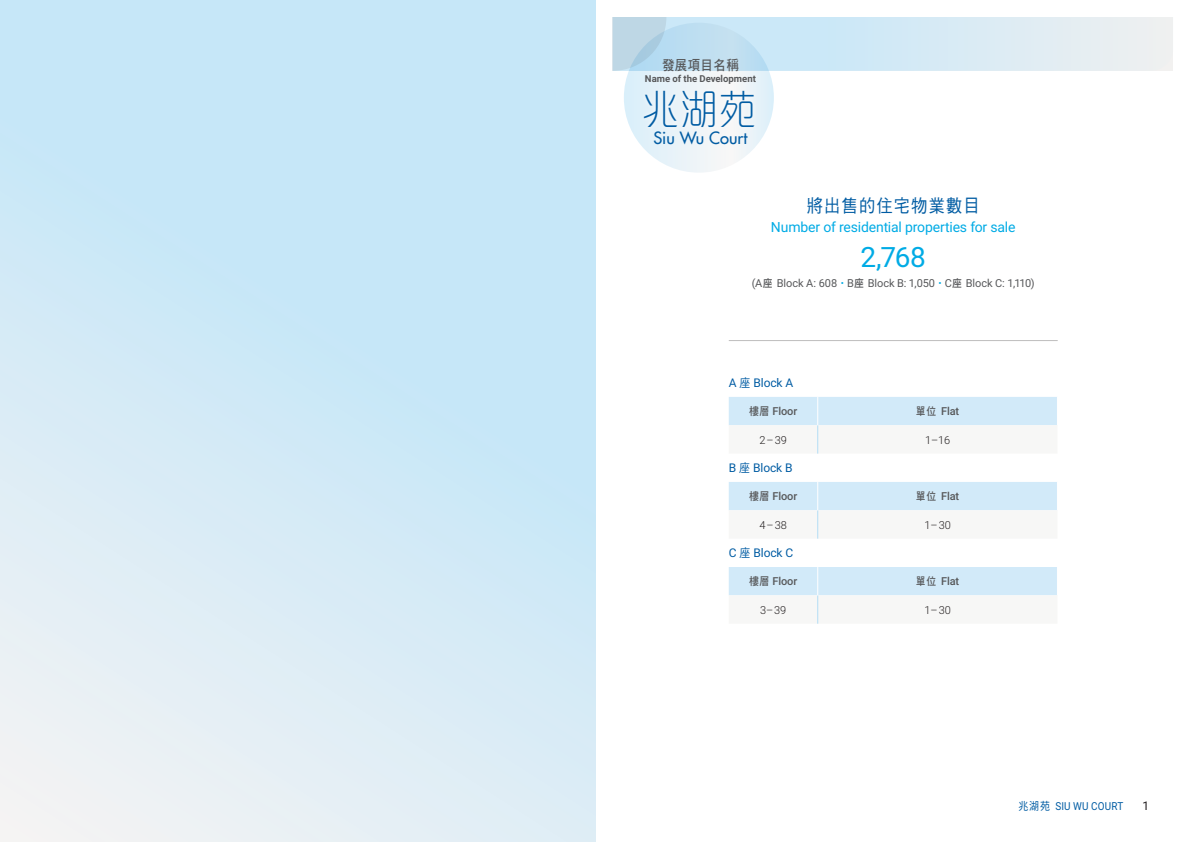
<style>
.page{position:relative;width:1191px;height:842px;background:#fff}
.page>*{position:absolute;margin:0;border:0;box-sizing:border-box;transform-origin:0 0}
.t1{font:300 41.8px "M Elle HK";color:#015ca3;scale:.9 1}
.t2{font:28px "Roboto";color:#00abe5}
.t3{font:18px "DF Hei HK W5";letter-spacing:.075em;color:#015ca3;scale:.9 1}
.t4{font:500 16.5px "Futura Std";color:#015ca3}
.t5{font:14px "Roboto";letter-spacing:-.015em;color:#00abe5}
.t6{font:13.9px "DF Hei HK W7";letter-spacing:.025em;color:#57585a;scale:.9 1}
.t7{font:12px "Roboto";letter-spacing:-.01em;color:#015ca3}
.t8{font:12px "Roboto";color:#231f20}
.t9{font:11px "Roboto";letter-spacing:-.005em;color:#57585a}
.t10{font:500 11px "Roboto";letter-spacing:-.01em;color:#57585a}
.t11{font:300 11px "Roboto";letter-spacing:-.01em;color:#231f20}
.t12{font:11px "Roboto";letter-spacing:.015em;color:#015ca3;scale:.9 1}
.t13{font:700 9.6px "Roboto";color:#57585a}
.s1{font-family:"DF Hei HK W7"}
.s2{font-family:"DF Hei HK W7";color:#00abe5}
.s3{font-family:"DF Hei HK W5"}
.s4{font-family:"DF Hei HK W7";font-weight:400}
.s5{font-family:"Noto Sans CJ Ktc"}
</style>
<div class="page">
<svg style="left:612px;top:17px;width:561px;height:54px;background:#d7e9f3"></svg>
<div style="left:0;top:0;width:595px;height:842px;background:linear-gradient(to bottom,#bfe5f9,#e6eff5)"></div>
<hr style="left:729px;top:340px;width:328px;height:1px;background:#231f20">
<svg style="left:729px;top:397px;width:328px;height:57px"></svg>
<svg style="left:729px;top:482px;width:328px;height:57px"></svg>
<svg style="left:729px;top:567px;width:328px;height:57px"></svg>
<svg style="left:624px;top:23px;width:150px;height:150px"></svg>
<div style="left:640px;top:87px;width:118px;height:45px;background:linear-gradient(to right,#e7f3fa,#f7f8f8)"></div>
<p class="t6" style="left:662px;top:57px;width:87px">發展項目名稱</p>
<p class="t13" style="left:645px;top:72px;width:113px">Name of the Development</p>
<p class="t1" style="left:641px;top:89px;width:129px">兆湖苑</p>
<p class="t4" style="left:653px;top:128px;width:96px">Siu Wu Court</p>
<p class="t3" style="left:806px;top:195px;width:194px">將出售的住宅物業數目</p>
<p class="t5" style="left:771px;top:217px;width:246px">Number of residential properties for sale</p>
<p class="t2" style="left:860px;top:237px;width:67px">2,768</p>
<p class="t9" style="left:751px;top:275px;width:284px">(A<span class="s1">座</span> Block A: 608<span class="s2">•</span>B<span class="s1">座</span> Block B: 1,050<span class="s2">•</span>C<span class="s1">座</span> Block C: 1,110)</p>
<p class="t7" style="left:729px;top:375px;width:66px">A <span class="s3">座</span> Block A</p>
<p class="t10" style="left:749px;top:404px;width:50px"><span class="s4">樓層</span> Floor</p>
<p class="t10" style="left:916px;top:404px;width:45px"><span class="s4">單位</span> Flat</p>
<p class="t11" style="left:759px;top:432px;width:29px">2–39</p>
<p class="t11" style="left:925px;top:432px;width:27px">1–16</p>
<p class="t7" style="left:729px;top:460px;width:65px">B <span class="s3">座</span> Block B</p>
<p class="t10" style="left:749px;top:489px;width:50px"><span class="s4">樓層</span> Floor</p>
<p class="t10" style="left:916px;top:489px;width:45px"><span class="s4">單位</span> Flat</p>
<p class="t11" style="left:759px;top:517px;width:29px">4–38</p>
<p class="t11" style="left:924px;top:517px;width:28px">1–30</p>
<p class="t7" style="left:729px;top:545px;width:66px">C <span class="s3">座</span> Block C</p>
<p class="t10" style="left:749px;top:574px;width:50px"><span class="s4">樓層</span> Floor</p>
<p class="t10" style="left:916px;top:574px;width:45px"><span class="s4">單位</span> Flat</p>
<p class="t11" style="left:760px;top:602px;width:28px">3–39</p>
<p class="t11" style="left:924px;top:602px;width:28px">1–30</p>
<p class="t12" style="left:1018px;top:799px;width:118px"><span class="s5">兆湖苑</span> SIU WU COURT</p>
<p class="t8" style="left:1142px;top:797px;width:8px">1</p>
</div>
